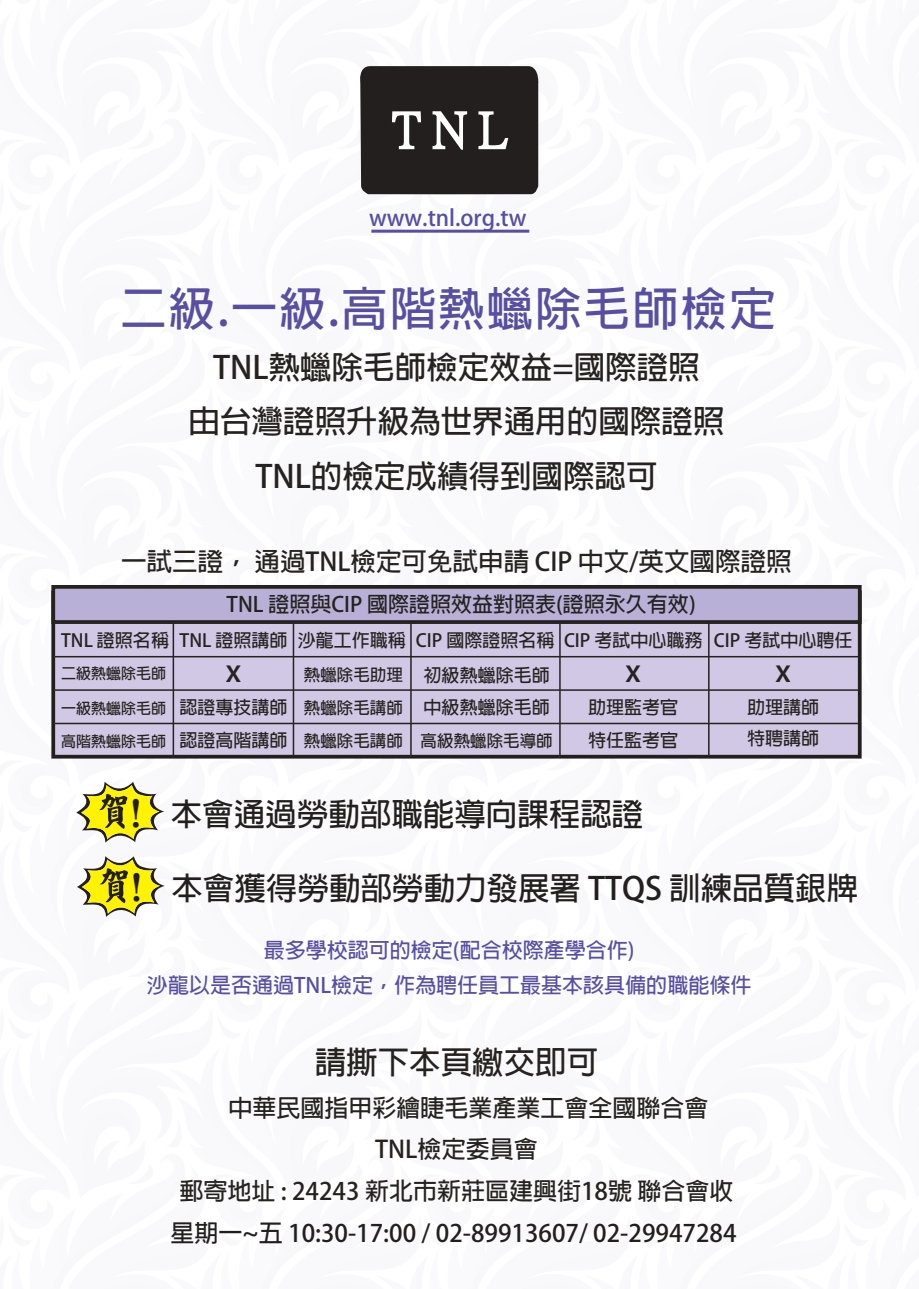
<style>
.page{position:relative;width:919px;height:1289px;background:#fff}
.page>*{position:absolute;margin:0;border:0;box-sizing:border-box;transform-origin:0 0}
.t1{font:49.5px "P Ming Li U";color:#fff}
.t2{font:700 46.2px "Adobe Fan Heiti Std";letter-spacing:.05em;color:#584fa2}
.t3{font:700 31.5px/54.3px "Adobe Fan Heiti Std";color:#262220;text-align:center}
.t4{font:700 31.5px "Adobe Fan Heiti Std";color:#241f1f}
.t5{font:700 30px "Adobe Fan Heiti Std";color:#262220}
.t6{font:700 25.5px "Adobe Fan Heiti Std";color:#262220}
.t7{font:700 24px "Adobe Fan Heiti Std";color:#262220}
.t8{font:700 24px "Adobe Fan Heiti Std";color:#241f1f}
.t9{font:700 22.2px "Adobe Fan Heiti Std";color:#584fa2}
.t10{font:700 21px/35px "Adobe Fan Heiti Std";color:#584fa2;text-align:center}
.t11{font:700 21px "Adobe Fan Heiti Std";color:#262220}
.t12{font:700 18px/32px "Adobe Fan Heiti Std";color:#262220}
.t13{font:700 16.5px "Adobe Fan Heiti Std";color:#262220}
.t14{font:700 15px "Adobe Fan Heiti Std";color:#262220}
.s1{font-family:"DF Li Song W7 WINP BF";font-weight:400;font-size:38.7px}
</style>
<div class="page">
<div style="left:0;top:0;width:918px;height:1288px;background:#f9f9fc"></div>
<hr style="left:371px;top:230px;width:158px;height:3px;background:#584fa2">
<div style="left:51px;top:590px;width:810px;height:168px;background:#d0c8e4;border:4px solid #241f1f"></div>
<hr style="left:173px;top:622px;width:1px;height:135px;background:#262220">
<hr style="left:293px;top:623px;width:1px;height:135px;background:#262220">
<hr style="left:410px;top:622px;width:1px;height:134px;background:#262220">
<hr style="left:559px;top:623px;width:1px;height:134px;background:#262220">
<hr style="left:708px;top:622px;width:1px;height:135px;background:#262220">
<hr style="left:55px;top:656px;width:804px;height:1px;background:#262220">
<hr style="left:55px;top:689px;width:804px;height:1px;background:#262220">
<hr style="left:55px;top:722px;width:804px;height:2px;background:#262220">
<div style="left:51px;top:585px;width:810px;height:39px;background:#b8b0d7;border:4px solid #262220"></div>
<svg style="left:360px;top:66px;width:178px;height:128px;background:#302c2c"></svg>
<svg style="left:77px;top:856px;width:88px;height:60px"></svg>
<svg style="left:76px;top:781px;width:88px;height:61px"></svg>
<h1 class="t1" style="left:392px;top:105px;width:117px">TNL</h1>
<p class="t9" style="left:369px;top:204px;width:159px">www.tnl.org.tw</p>
<h2 class="t2" style="left:120px;top:281px;width:656px">二級.一級.高階熱蠟除毛師檢定</h2>
<h3 class="t3" style="left:188px;top:341px;width:537px">TNL熱蠟除毛師檢定效益=國際證照<br>由台灣證照升級為世界通用的國際證照<br>TNL的檢定成績得到國際認可</h3>
<h3 class="t6" style="left:121px;top:546px;width:672px">一試三證， 通過TNL檢定可免試申請 CIP 中文/英文國際證照</h3>
<p class="t11" style="left:227px;top:591px;width:470px">TNL 證照與CIP 國際證照效益對照表(證照永久有效)</p>
<p class="t12" style="left:61px;top:624px;width:228px">TNL 證照名稱 TNL 證照講師</p>
<p class="t12" style="left:416px;top:624px;width:438px">CIP 國際證照名稱 CIP 考試中心職務 CIP 考試中心聘任</p>
<p class="t12" style="left:298px;top:624px;width:109px">沙龍工作職稱</p>
<p class="t14" style="left:61px;top:665px;width:106px">二級熱蠟除毛師</p>
<p class="t14" style="left:61px;top:699px;width:106px">一級熱蠟除毛師</p>
<p class="t14" style="left:61px;top:732px;width:106px">高階熱蠟除毛師</p>
<h3 class="t5" style="left:226px;top:653px;width:17px">x</h3>
<h3 class="t5" style="left:625px;top:652px;width:17px">x</h3>
<h3 class="t5" style="left:775px;top:652px;width:17px">x</h3>
<p class="t13" style="left:304px;top:664px;width:101px">熱蠟除毛助理</p>
<p class="t12" style="left:423px;top:660px;width:127px">初級熱蠟除毛師中級熱蠟除毛師</p>
<p class="t12" style="left:179px;top:692px;width:109px">認證專技講師</p>
<p class="t12" style="left:588px;top:692px;width:91px">助理監考官</p>
<p class="t12" style="left:747px;top:692px;width:74px">助理講師</p>
<p class="t13" style="left:304px;top:698px;width:101px">熱蠟除毛講師</p>
<p class="t12" style="left:179px;top:724px;width:109px">認證高階講師</p>
<p class="t13" style="left:304px;top:730px;width:101px">熱蠟除毛講師</p>
<p class="t13" style="left:420px;top:730px;width:133px">高級熱蠟除毛導師</p>
<p class="t12" style="left:588px;top:724px;width:91px">特任監考官</p>
<p class="t12" style="left:747px;top:723px;width:74px">特聘講師</p>
<h3 class="t4" style="left:129px;top:795px;width:515px"><span class="s1">!</span> 本會通過勞動部職能導向課程認證</h3>
<h3 class="t4" style="left:130px;top:869px;width:729px"><span class="s1">!</span> 本會獲得勞動部勞動力發展署 TTQS 訓練品質銀牌</h3>
<p class="t10" style="left:147px;top:933px;width:606px">最多學校認可的檢定(配合校際產學合作)<br>沙龍以是否通過TNL檢定，作為聘任員工最基本該具備的職能條件</p>
<h3 class="t3" style="left:314px;top:1036px;width:285px">請撕下本頁繳交即可</h3>
<h3 class="t7" style="left:228px;top:1093px;width:481px">中華民國指甲彩繪睫毛業產業工會全國聯合會</h3>
<h3 class="t7" style="left:375px;top:1134px;width:164px">TNL檢定委員會</h3>
<h3 class="t7" style="left:179px;top:1177px;width:555px">郵寄地址 : 24243 新北市新莊區建興街18號 聯合會收</h3>
<h3 class="t8" style="left:170px;top:1218px;width:567px">星期一~五 10:30-17:00 / 02-89913607/ 02-29947284</h3>
</div>
